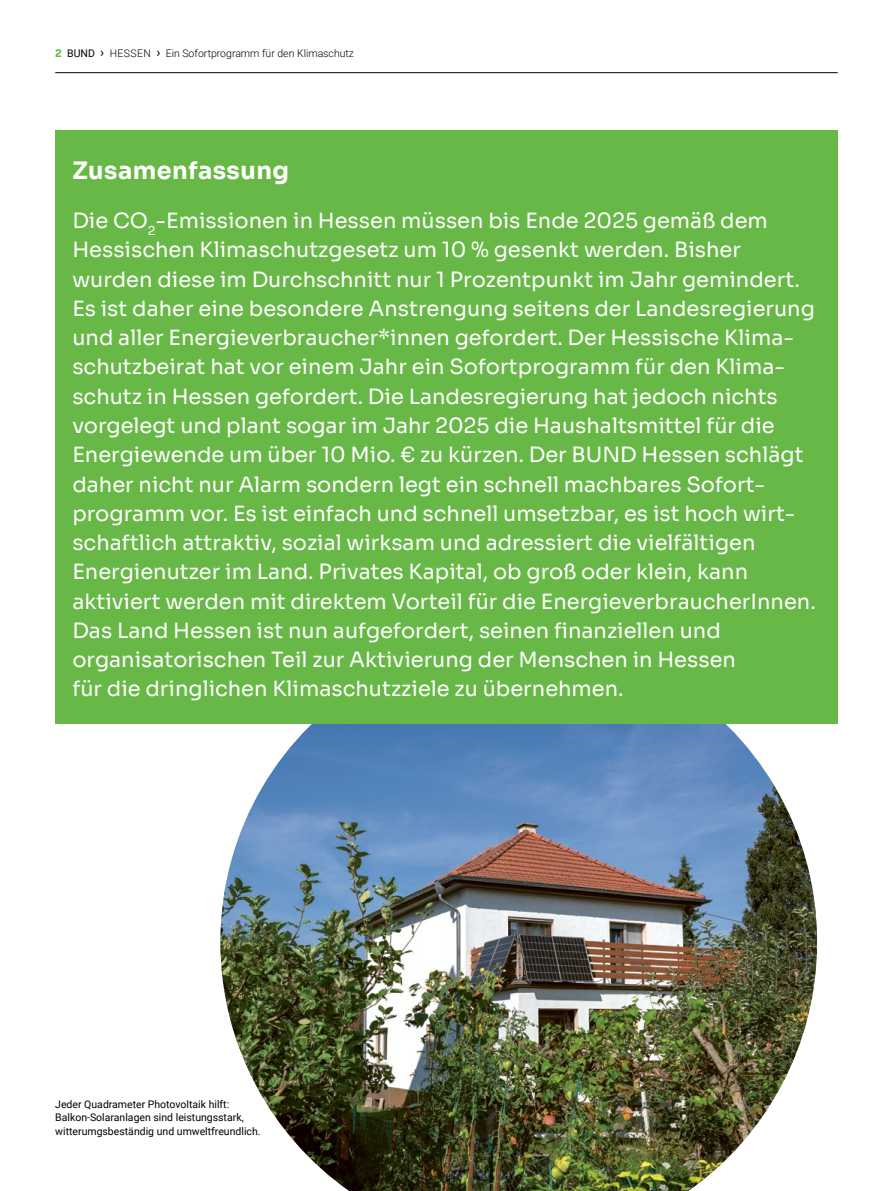
<style>
.page{position:relative;width:893px;height:1191px;background:#fff}
.page>*{position:absolute;margin:0;border:0;box-sizing:border-box;transform-origin:0 0}
.Head1_Sora_bold_16_19_5{font:700 24px "Sora";letter-spacing:.02em;color:#fff}
.Vorspann_Sora_Regular_14_19_5{font:21px/29.2px "Sora";color:#fff}
.Bildunterschrift_linksbündig_Roboto_7_9{font:10.5px/13.5px "Roboto";color:#000}
.t1{font:300 10.5px "Roboto";color:#000}
.s1{font-family:"Sora";font-weight:700;color:#68b847}
.s2{font-weight:400}
.s3{font-weight:400;font-size:13.5px}
</style>
<div class="page">
<img style="left:220px;top:724px;width:597px;height:467px">
<div style="left:55px;top:131px;width:783px;height:593px;background:#68b847"></div>
<hr style="left:55px;top:72px;width:783px;height:1px;background:#000">
<p class="t1" style="left:55px;top:46px;width:300px"><span class="s1">2</span> <span class="s2">BUND</span> <span class="s3">›</span> HESSEN <span class="s3">›</span> Ein Sofortprogramm für den Klimaschutz</p>
<p class="Head1_Sora_bold_16_19_5" style="left:72px;top:151px;width:218px">Zusamenfassung</p>
<p class="Vorspann_Sora_Regular_14_19_5" style="left:72px;top:204px;width:745px">Die CO<sub>2</sub>-Emissionen in Hessen müssen bis Ende 2025 gemäß dem Hessischen Klimaschutzgesetz um 10 % gesenkt werden. Bisher wurden diese im Durchschnitt nur 1 Prozentpunkt im Jahr gemindert.<br>Es ist daher eine besondere Anstrengung seitens der Landesregierung und aller Energieverbraucher*innen gefordert. Der Hessische Klima&shy;schutzbeirat hat vor einem Jahr ein Sofortprogramm für den Klima&shy;schutz in Hessen gefordert. Die Landesregierung hat jedoch nichts vorgelegt und plant sogar im Jahr 2025 die Haushaltsmittel für die Energiewende um über 10 Mio. € zu kürzen. Der BUND Hessen schlägt daher nicht nur Alarm sondern legt ein schnell machbares Sofort&shy;programm vor. Es ist einfach und schnell umsetzbar, es ist hoch wirt&shy;schaftlich attraktiv, sozial wirksam und adressiert die vielfältigen Energienutzer im Land. Privates Kapital, ob groß oder klein, kann aktiviert werden mit direktem Vorteil für die EnergieverbraucherInnen.<br>Das Land Hessen ist nun aufgefordert, seinen finanziellen und organisatorischen Teil zur Aktivierung der Menschen in Hessen<br>für die dringlichen Klimaschutzziele zu übernehmen.</p>
<p class="Bildunterschrift_linksbündig_Roboto_7_9" style="left:55px;top:1096px;width:207px">Jeder Quadrameter Photovoltaik hilft:<br>Balkon-Solaranlagen sind leistungsstark, witterumgsbeständig und umweltfreundlich.</p>
</div>
